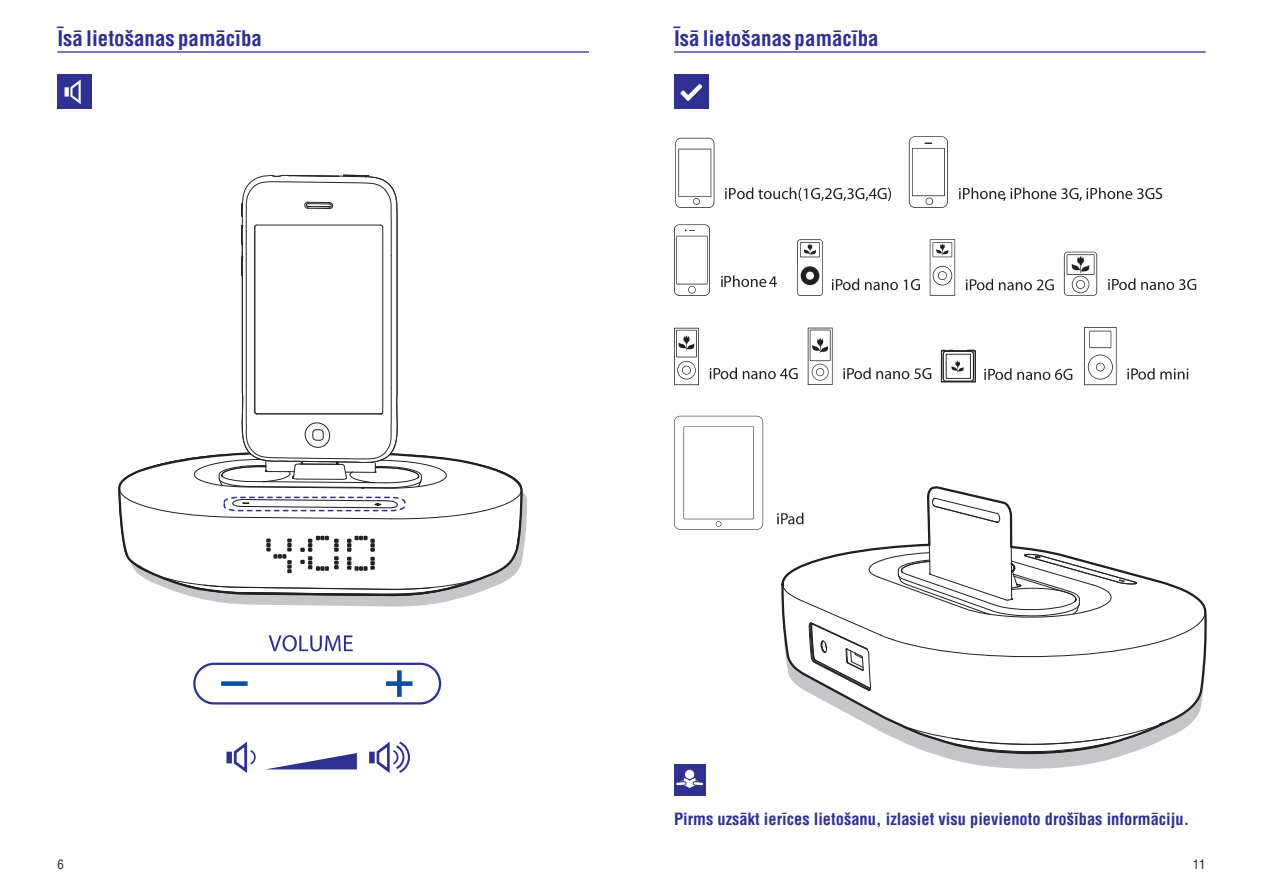
<style>
.page{position:relative;width:1263px;height:893px;background:#fff}
.page>*{position:absolute;margin:0;border:0;box-sizing:border-box;transform-origin:0 0}
.t1{font:700 21px "Rim Helvetica Condensed";color:#2e3092}
.t2{font:700 16.5px "Rim Helvetica Condensed";color:#2e3092}
.t3{font:12.75px "Rim Helvetica Condensed";color:#231f20}
</style>
<div class="page">
<hr style="left:57px;top:51px;width:532px;height:2px;background:#2e3092">
<div style="left:57px;top:74px;width:34px;height:34px;background:#2e3092"></div>
<svg style="left:65px;top:80px;width:16px;height:24px"></svg>
<svg style="left:195px;top:493px;width:332px;height:114px"></svg>
<svg style="left:213px;top:597px;width:126px;height:173px"></svg>
<svg style="left:265px;top:753px;width:92px;height:16px"></svg>
<svg style="left:369px;top:741px;width:41px;height:32px"></svg>
<svg style="left:226px;top:742px;width:30px;height:31px"></svg>
<div style="left:193px;top:663px;width:248px;height:41px;border:2px solid #2e3092;border-radius:20px"></div>
<svg style="left:386px;top:670px;width:26px;height:27px"></svg>
<svg style="left:221px;top:681px;width:27px;height:5px"></svg>
<svg style="left:269px;top:635px;width:84px;height:16px"></svg>
<svg style="left:118px;top:174px;width:404px;height:422px"></svg>
<div style="left:674px;top:74px;width:34px;height:34px;background:#2e3092"></div>
<svg style="left:680px;top:84px;width:22px;height:17px"></svg>
<hr style="left:674px;top:51px;width:531px;height:2px;background:#2e3092">
<svg style="left:675px;top:138px;width:39px;height:70px"></svg>
<svg style="left:725px;top:187px;width:166px;height:14px"></svg>
<svg style="left:909px;top:136px;width:39px;height:72px"></svg>
<svg style="left:959px;top:187px;width:203px;height:14px"></svg>
<svg style="left:674px;top:224px;width:36px;height:72px"></svg>
<svg style="left:721px;top:275px;width:56px;height:12px"></svg>
<svg style="left:1064px;top:252px;width:33px;height:44px"></svg>
<svg style="left:797px;top:239px;width:26px;height:57px"></svg>
<svg style="left:930px;top:239px;width:25px;height:57px"></svg>
<svg style="left:832px;top:279px;width:27px;height:11px"></svg>
<svg style="left:865px;top:282px;width:33px;height:8px"></svg>
<svg style="left:904px;top:279px;width:16px;height:11px"></svg>
<svg style="left:966px;top:279px;width:27px;height:11px"></svg>
<svg style="left:999px;top:279px;width:55px;height:11px"></svg>
<svg style="left:1108px;top:278px;width:27px;height:12px"></svg>
<svg style="left:1141px;top:279px;width:55px;height:11px"></svg>
<svg style="left:674px;top:328px;width:25px;height:57px"></svg>
<svg style="left:808px;top:328px;width:24px;height:57px"></svg>
<svg style="left:710px;top:368px;width:27px;height:11px"></svg>
<svg style="left:743px;top:368px;width:55px;height:11px"></svg>
<svg style="left:843px;top:368px;width:27px;height:11px"></svg>
<svg style="left:876px;top:368px;width:55px;height:11px"></svg>
<svg style="left:984px;top:368px;width:88px;height:12px"></svg>
<svg style="left:941px;top:349px;width:35px;height:34px"></svg>
<svg style="left:1084px;top:327px;width:32px;height:58px"></svg>
<svg style="left:1127px;top:368px;width:61px;height:12px"></svg>
<svg style="left:674px;top:416px;width:89px;height:114px"></svg>
<svg style="left:938px;top:755px;width:185px;height:14px;fill:#c5c6c8"></svg>
<svg style="left:777px;top:486px;width:430px;height:268px"></svg>
<div style="left:674px;top:764px;width:31px;height:31px;background:#2e3092"></div>
<div style="left:685px;top:770px;width:9px;height:8px;background:#fff;border-radius:50%"></div>
<div style="left:685px;top:770px;width:9px;height:9px;border:1px solid #fff;border-radius:50%"></div>
<svg style="left:676px;top:777px;width:27px;height:11px"></svg>
<p class="t1" style="left:57px;top:26px;width:206px">Îsâ lietoðanas pamâcîba</p>
<p class="t3" style="left:57px;top:859px;width:8px">6</p>
<p class="t1" style="left:674px;top:26px;width:206px">Îsâ lietoðanas pamâcîba</p>
<p class="t2" style="left:674px;top:810px;width:517px">Pirms uzsâkt ierîces lietoðanu, izlasiet visu pievienoto droðîbas informâciju.</p>
<p class="t3" style="left:1193px;top:859px;width:14px">11</p>
</div>
